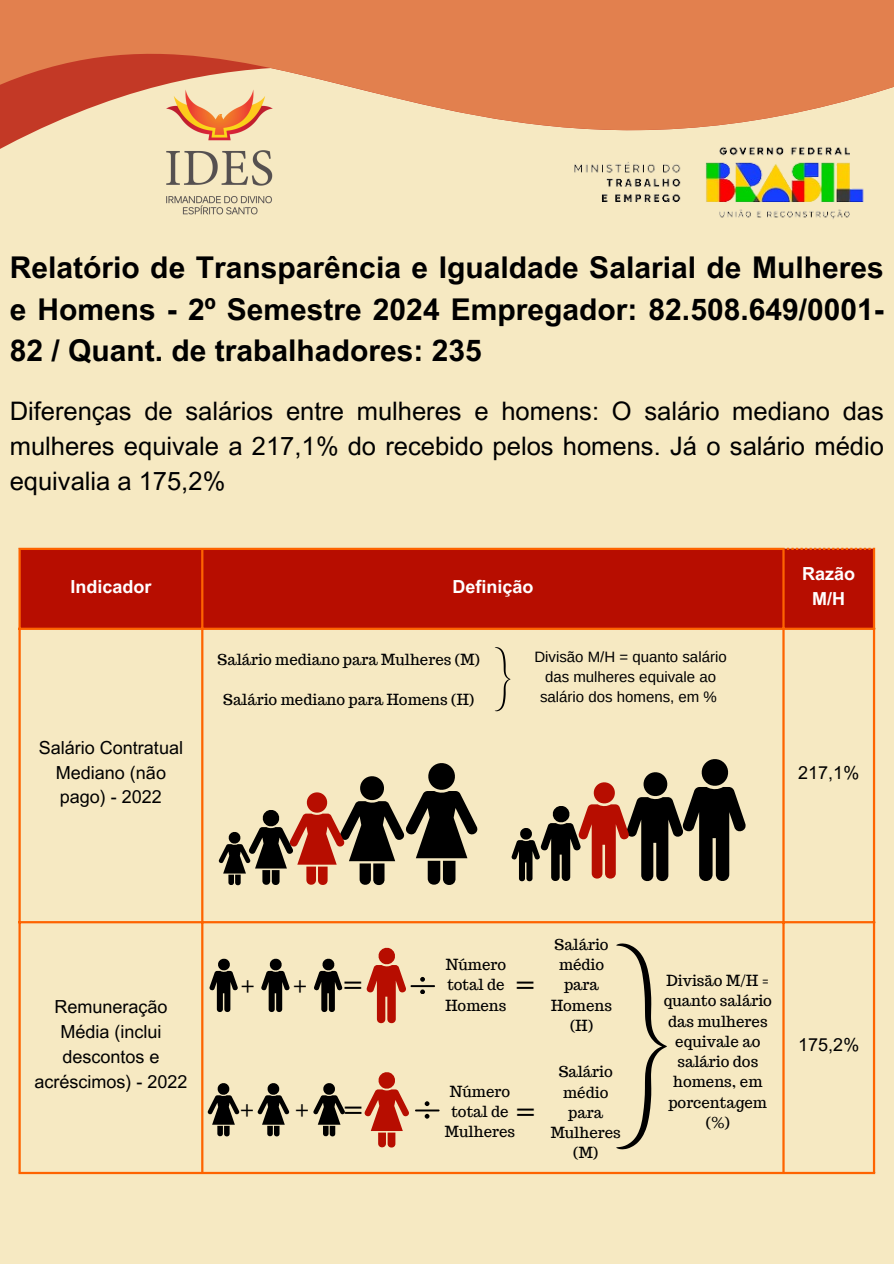
<style>
.page{position:relative;width:894px;height:1264px;background:#fff}
.page>*{position:absolute;margin:0;border:0;box-sizing:border-box;transform-origin:0 0}
.t1{font:47.25px "Ovo";color:#000}
.t2{font:35.4px "Ovo";color:#000}
.t3{font:700 30px/41.7px "Arial MT Pro";color:#000;text-align:justify}
.t4{font:25.5px/34.8px "Arial MT Pro";color:#000;text-align:justify}
.t5{font:18px/24.8px "Arial MT Pro";color:#000;text-align:center}
.t6{font:700 18px/24.8px "Arial MT Pro";color:#fff;text-align:center}
.t7{font:15px/20.2px "Trocchi";color:#000;text-align:center}
.t8{font:15px/20.2px "Arimo";color:#000;text-align:center}
</style>
<div class="page">
<div style="left:0;top:0;width:893px;height:1263px;background:#f6e9c2"></div>
<svg style="left:0;top:0;width:893px;height:149px;fill:#e2804e"></svg>
<img style="left:139px;top:72px;width:157px;height:143px">
<div style="left:21px;top:548px;width:851px;height:79px;background:#b70d00"></div>
<hr style="left:18px;top:550px;width:3px;height:621px;background:#fe6300">
<hr style="left:201px;top:550px;width:2px;height:621px;background:#fe6300">
<hr style="left:782px;top:550px;width:2px;height:621px;background:#fe6300">
<hr style="left:872px;top:550px;width:2px;height:621px;background:#fe6300">
<hr style="left:18px;top:547px;width:766px;height:3px;background:#fe6300">
<hr style="left:18px;top:627px;width:856px;height:3px;background:#fe6300">
<hr style="left:18px;top:921px;width:856px;height:2px;background:#fe6300">
<hr style="left:18px;top:1171px;width:856px;height:3px;background:#fe6300">
<svg style="left:786px;top:547px;width:88px;height:3px"></svg>
<svg style="left:494px;top:647px;width:16px;height:64px"></svg>
<svg style="left:218px;top:763px;width:260px;height:123px"></svg>
<svg style="left:511px;top:759px;width:235px;height:123px"></svg>
<svg style="left:209px;top:958px;width:29px;height:54px"></svg>
<svg style="left:207px;top:1083px;width:33px;height:54px"></svg>
<svg style="left:261px;top:958px;width:29px;height:54px"></svg>
<svg style="left:314px;top:958px;width:29px;height:54px"></svg>
<svg style="left:257px;top:1083px;width:33px;height:54px"></svg>
<svg style="left:313px;top:1083px;width:32px;height:54px"></svg>
<svg style="left:366px;top:947px;width:69px;height:77px"></svg>
<svg style="left:364px;top:1072px;width:75px;height:76px"></svg>
<svg style="left:616px;top:943px;width:50px;height:206px"></svg>
<img style="left:539px;top:116px;width:351px;height:103px">
<p class="t3" style="left:10px;top:250px;width:875px">Relatório de Transparência e Igualdade Salarial de Mulheres e Homens - 2º Semestre 2024 Empregador: 82.508.649/0001- 82 / Quant. de trabalhadores: 235</p>
<p class="t4" style="left:10px;top:397px;width:875px">Diferenças de salários entre mulheres e homens: O salário mediano das mulheres equivale a 217,1% do recebido pelos homens. Já o salário médio equivalia a 175,2%</p>
<p class="t6" style="left:70px;top:576px;width:83px">Indicador</p>
<p class="t6" style="left:452px;top:576px;width:83px">Definição</p>
<h2 class="t5" style="left:39px;top:737px;width:146px">Salário Contratual<br>Mediano (não pago) - 2022</h2>
<p class="t7" style="left:217px;top:649px;width:264px">Salário mediano para Mulheres (M)</p>
<p class="t7" style="left:223px;top:689px;width:252px">Salário mediano para Homens (H)</p>
<p class="t8" style="left:534px;top:646px;width:194px">Divisão M/H = quanto salário das mulheres equivale ao salário dos homens, em %</p>
<h1 class="t6" style="left:802px;top:564px;width:55px">Razão<br>M/H</h1>
<p class="t5" style="left:798px;top:762px;width:63px">217,1%</p>
<p class="t5" style="left:34px;top:996px;width:155px">Remuneração<br>Média (inclui descontos e acréscimos) - 2022</p>
<p class="t2" style="left:240px;top:965px;width:16px">+</p>
<p class="t2" style="left:292px;top:965px;width:16px">+</p>
<p class="t1" style="left:342px;top:958px;width:22px">=</p>
<p class="t2" style="left:240px;top:1089px;width:16px">+</p>
<p class="t2" style="left:295px;top:1089px;width:16px">+</p>
<p class="t1" style="left:343px;top:1082px;width:22px">=</p>
<p class="t7" style="left:445px;top:954px;width:62px;text-align:left">Número total de<br>Homens</p>
<p class="t1" style="left:515px;top:958px;width:22px">=</p>
<p class="t7" style="left:445px;top:1080px;width:72px">Número total de<br>Mulheres</p>
<p class="t1" style="left:515px;top:1084px;width:22px">=</p>
<p class="t7" style="left:551px;top:934px;width:62px">Salário médio para<br>Homens (H)</p>
<p class="t7" style="left:550px;top:1061px;width:72px">Salário médio para<br>Mulheres (M)</p>
<p class="t7" style="left:663px;top:970px;width:110px">Divisão M/H = quanto salário das mulheres equivale ao salário dos homens, em porcentagem (%)</p>
<p class="t5" style="left:797px;top:1034px;width:63px">175,2%</p>
</div>
